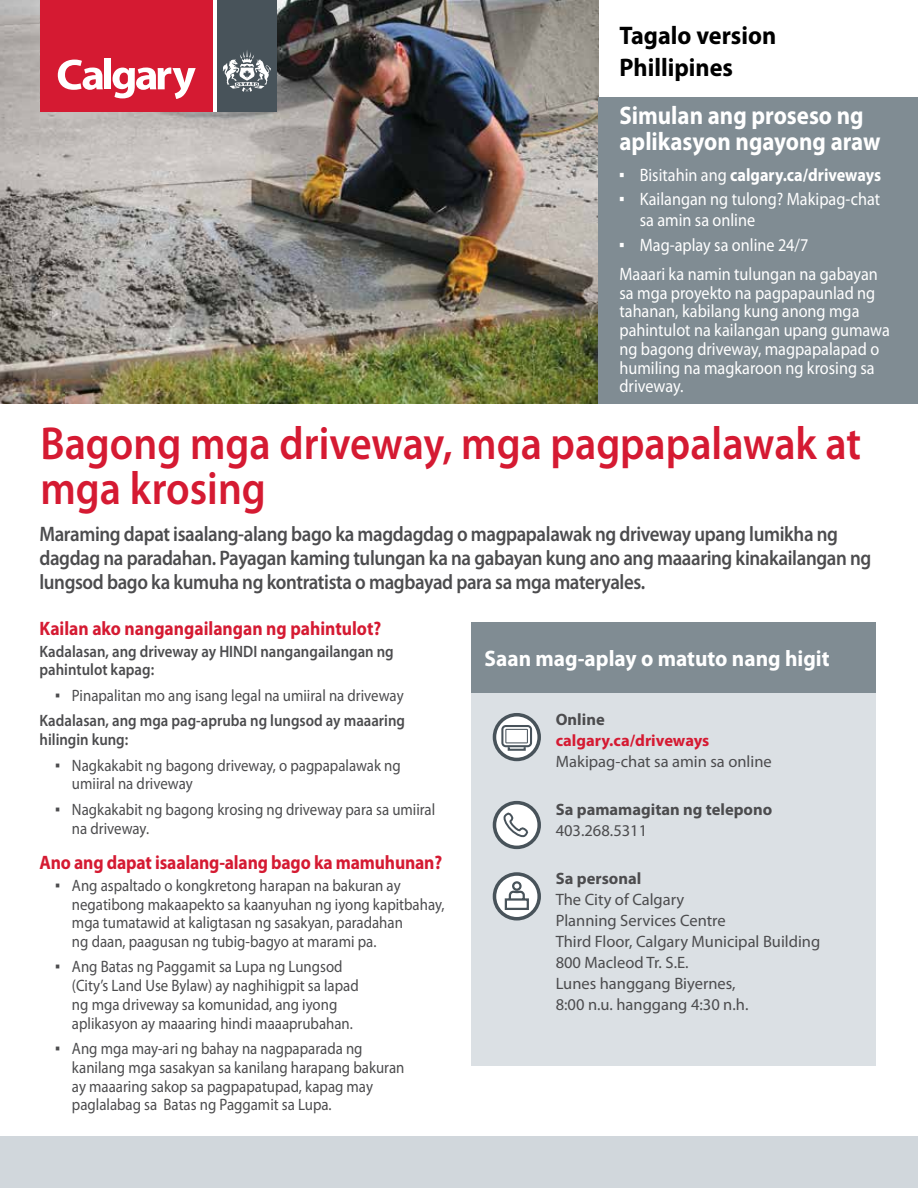
<style>
.page{position:relative;width:918px;height:1188px;background:#fff}
.page>*{position:absolute;margin:0;border:0;box-sizing:border-box;transform-origin:0 0}
.t1{font:600 46.5px/45px "Myriad Pro";color:#d51a32;scale:.9 1}
.t2{font:700 25.5px/25.5px "Myriad Pro";color:#fff;scale:.9 1}
.t3{font:700 25.5px/31.5px "Myriad Pro";color:#000;scale:.95 1}
.t4{font:700 22.5px "Myriad Pro";color:#fff;scale:.95 1}
.t5{font:600 21px/24px "Myriad Pro";letter-spacing:-.02em;color:#4c4c4e;scale:.9 1}
.t6{font:700 19.5px "Myriad Pro";letter-spacing:-.01em;color:#d51a32;scale:.9 1}
.t7{font:18px/18.8px "Myriad Pro";color:#fff;scale:.9 1}
.t8{font:16.5px/18.8px "Myriad Pro";color:#4c4c4e;scale:.9 1}
.t9{font:16.5px/21px "Myriad Pro";color:#4c4c4e}
.t10{font:600 16.5px/18.8px "Myriad Pro";color:#4c4c4e;scale:.9 1}
.t11{font:700 16.5px "Myriad Pro";color:#4c4c4e}
.t12{font:700 16.5px "Myriad Pro";color:#d51a32}
.s1{font-weight:700}
</style>
<div class="page">
<img style="left:0;top:0;width:598px;height:403px">
<div style="left:40px;top:0;width:173px;height:112px;background:#d51a32"></div>
<div style="left:217px;top:0;width:59px;height:112px;background:#48535a"></div>
<svg style="left:58px;top:60px;width:45px;height:30px"></svg>
<div style="left:104px;top:58px;width:7px;height:31px;background:#fff"></div>
<svg style="left:113px;top:68px;width:83px;height:31px"></svg>
<hr style="left:213px;top:0;width:4px;height:112px;background:#fff">
<svg style="left:222px;top:50px;width:49px;height:42px"></svg>
<div style="left:598px;top:97px;width:320px;height:306px;background:#808c93"></div>
<div style="left:471px;top:622px;width:405px;height:71px;background:#808c93"></div>
<div style="left:471px;top:693px;width:405px;height:372px;background:#dbe0e4"></div>
<svg style="left:494px;top:715px;width:45px;height:44px"></svg>
<div style="left:508px;top:746px;width:18px;height:5px;border:2px solid #48535b"></div>
<svg style="left:501px;top:725px;width:31px;height:22px"></svg>
<div style="left:493px;top:713px;width:48px;height:48px;border:4px solid #48535a;border-radius:50%"></div>
<svg style="left:494px;top:803px;width:45px;height:44px"></svg>
<svg style="left:502px;top:812px;width:27px;height:27px"></svg>
<div style="left:493px;top:801px;width:48px;height:48px;border:4px solid #48535a;border-radius:50%"></div>
<svg style="left:494px;top:874px;width:45px;height:45px"></svg>
<div style="left:493px;top:872px;width:48px;height:49px;border:4px solid #48535a;border-radius:50%"></div>
<svg style="left:504px;top:880px;width:26px;height:31px"></svg>
<div style="left:0;top:1137px;width:918px;height:51px;background:#d1d7dc"></div>
<h2 class="t3" style="left:620px;top:19px;width:167px">Tagalo version<br>Phillipines</h2>
<h2 class="t2" style="left:620px;top:102px;width:292px">Simulan ang proseso ng aplikasyon ngayong araw</h2>
<p class="t7" style="left:640px;top:162px;width:270px;line-height:24.5px">Bisitahin ang <span class="s1">calgary.ca/driveways<br></span>Kailangan ng tulong? Makipag-chat</p>
<p class="t7" style="left:640px;top:208px;width:189px;line-height:24.5px">sa amin sa online<br>Mag-aplay sa online 24/7</p>
<p class="t7" style="left:620px;top:264px;width:302px">Maaari ka namin tulungan na gabayan sa mga proyekto na pagpapaunlad ng tahanan, kabilang kung anong mga pahintulot na kailangan upang gumawa ng bagong driveway, magpapalapad o humiling na magkaroon ng krosing sa driveway.</p>
<h1 class="t1" style="left:40px;top:420px;width:913px">Bagong mga driveway, mga pagpapalawak at mga krosing</h1>
<p class="t5" style="left:39px;top:521px;width:926px">Maraming dapat isaalang-alang bago ka magdagdag o magpapalawak ng driveway upang lumikha ng dagdag na paradahan. Payagan kaming tulungan ka na gabayan kung ano ang maaaring kinakailangan ng lungsod bago ka kumuha ng kontratista o magbayad para sa mga materyales.</p>
<p class="t6" style="left:40px;top:616px;width:381px">Kailan ako nangangailangan ng pahintulot?</p>
<p class="t10" style="left:40px;top:641px;width:395px">Kadalasan, ang driveway ay HINDI nangangailangan ng pahintulot kapag:</p>
<p class="t8" style="left:72px;top:686px;width:370px">Pinapalitan mo ang isang legal na umiiral na driveway</p>
<p class="t10" style="left:40px;top:711px;width:408px">Kadalasan, ang mga pag-apruba ng lungsod ay maaaring hilingin kung:</p>
<p class="t8" style="left:72px;top:755px;width:367px">Nagkakabit ng bagong driveway, o pagpapalawak ng umiiral na driveway</p>
<p class="t8" style="left:72px;top:800px;width:405px">Nagkakabit ng bagong krosing ng driveway para sa umiiral na driveway.</p>
<p class="t6" style="left:40px;top:850px;width:449px">Ano ang dapat isaalang-alang bago ka mamuhunan?</p>
<p class="t8" style="left:72px;top:876px;width:415px">Ang aspaltado o kongkretong harapan na bakuran ay negatibong makaapekto sa kaanyuhan ng iyong kapitbahay, mga tumatawid at kaligtasan ng sasakyan, paradahan<br>ng daan, paagusan ng tubig-bagyo at marami pa.</p>
<p class="t8" style="left:72px;top:957px;width:320px">Ang Batas ng Paggamit sa Lupa ng Lungsod (City’s Land Use Bylaw) ay naghihigpit sa lapad ng mga driveway sa komunidad, ang iyong aplikasyon ay maaaring hindi maaaprubahan.</p>
<p class="t8" style="left:72px;top:1039px;width:371px">Ang mga may-ari ng bahay na nagpaparada ng kanilang mga sasakyan sa kanilang harapang bakuran ay maaaring sakop sa pagpapatupad, kapag may paglalabag sa Batas ng Paggamit sa Lupa.</p>
<h3 class="t4" style="left:484px;top:644px;width:365px">Saan mag-aplay o matuto nang higit</h3>
<p class="t11" style="left:556px;top:709px;width:51px">Online</p>
<p class="t12" style="left:556px;top:730px;width:155px">calgary.ca/driveways</p>
<p class="t9" style="left:556px;top:751px;width:218px">Makipag-chat sa amin sa online</p>
<p class="t11" style="left:556px;top:799px;width:218px">Sa pamamagitan ng telepono</p>
<p class="t9" style="left:556px;top:820px;width:93px">403.268.5311</p>
<p class="t11" style="left:556px;top:868px;width:87px">Sa personal</p>
<p class="t9" style="left:556px;top:889px;width:266px">The City of Calgary<br>Planning Services Centre<br>Third Floor, Calgary Municipal Building<br>800 Macleod Tr. S.E.<br>Lunes hanggang Biyernes,<br>8:00 n.u. hanggang 4:30 n.h.</p>
</div>
